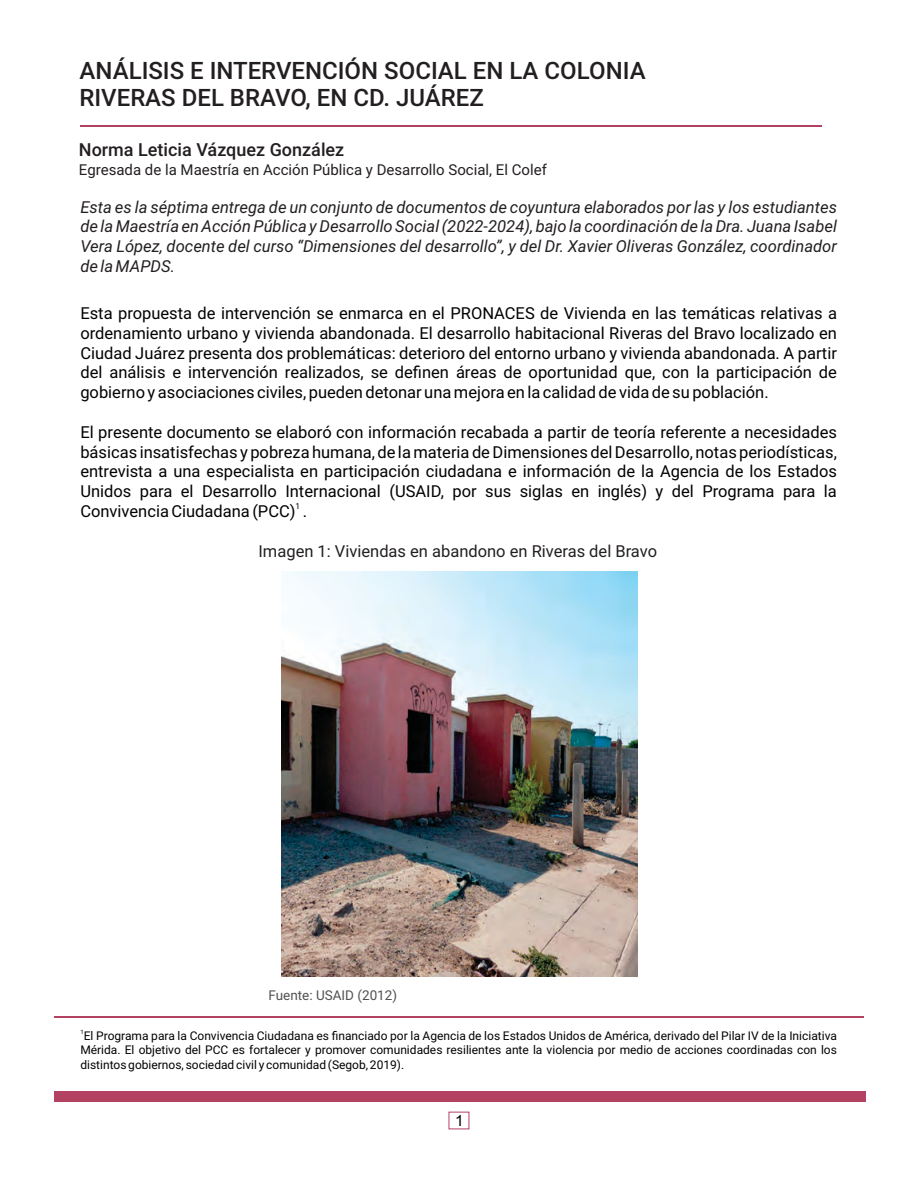
<style>
.page{position:relative;width:918px;height:1188px;background:#fff}
.page>*{position:absolute;margin:0;border:0;box-sizing:border-box;transform-origin:0 0}
.t1{font:500 24px/27px "Roboto";color:#231f20}
.t2{font:500 18px "Roboto";color:#231f20}
.t3{font:16.5px/19.8px "Roboto";color:#020203;text-align:justify}
.t4{font:italic 16.5px/19.8px "Roboto";color:#231f20;text-align:justify}
.t5{font:16.5px "Roboto";color:#231f20}
.t6{font:15.45px "Arial";color:#020203}
.t7{font:15px "Roboto";color:#231f20}
.t8{font:13.5px "Roboto";color:#505151}
.t9{font:12px/14.4px "Roboto";color:#020203;text-align:justify}
.t10{font:8.25px "Roboto";color:#020203}
.t11{font:6px "Roboto";color:#020203}
</style>
<div class="page">
<div style="left:54px;top:1091px;width:811px;height:11px;background:#b34162"></div>
<svg style="left:448px;top:1111px;width:22px;height:19px"></svg>
<hr style="left:80px;top:125px;width:742px;height:1px;background:#b34162">
<img style="left:282px;top:572px;width:355px;height:404px">
<hr style="left:54px;top:1016px;width:810px;height:2px;background:#b34162">
<h1 class="t1" style="left:79px;top:60px;width:568px">ANÁLISIS E INTERVENCIÓN SOCIAL EN LA COLONIA<br>RIVERAS DEL BRAVO, EN CD. JUÁREZ</h1>
<p class="t2" style="left:79px;top:143px;width:267px">Norma Leticia Vázquez González</p>
<p class="t7" style="left:79px;top:164px;width:469px">Egresada de la Maestría en Acción Pública y Desarrollo Social, El Colef</p>
<p class="t4" style="left:80px;top:199px;width:758px">Esta es la séptima entrega de un conjunto de documentos de coyuntura elaborados por las y los estudiantes de la Maestría en Acción Pública y Desarrollo Social (2022-2024), bajo la coordinación de la Dra. Juana Isabel Vera López, docente del curso “Dimensiones del desarrollo”, y del Dr. Xavier Oliveras González, coordinador de la MAPDS.</p>
<p class="t3" style="left:80px;top:305px;width:758px">Esta propuesta de intervención se enmarca en el PRONACES de Vivienda en las temáticas relativas a ordenamiento urbano y vivienda abandonada. El desarrollo habitacional Riveras del Bravo localizado en Ciudad Juárez presenta dos problemáticas: deterioro del entorno urbano y vivienda abandonada. A partir del análisis e intervención realizados, se definen áreas de oportunidad que, con la participación de gobierno y asociaciones civiles, pueden detonar una mejora en la calidad de vida de su población.</p>
<p class="t3" style="left:80px;top:424px;width:758px">El presente documento se elaboró con información recabada a partir de teoría referente a necesidades básicas insatisfechas y pobreza humana, de la materia de Dimensiones del Desarrollo, notas periodísticas, entrevista a una especialista en participación ciudadana e información de la Agencia de los Estados Unidos para el Desarrollo Internacional (USAID, por sus siglas en inglés) y del Programa para la</p>
<p class="t10" style="left:296px;top:503px;width:6px">1</p>
<p class="t3" style="left:80px;top:503px;width:228px">Convivencia Ciudadana (PCC) .</p>
<p class="t5" style="left:258px;top:545px;width:400px">Imagen 1: Viviendas en abandono en Riveras del Bravo</p>
<p class="t8" style="left:269px;top:990px;width:130px">Fuente: USAID (2012)</p>
<p class="t11" style="left:80px;top:1030px;width:5px">1</p>
<p class="t9" style="left:80px;top:1030px;width:758px">El Programa para la Convivencia Ciudadana es financiado por la Agencia de los Estados Unidos de América, derivado del Pilar IV de la Iniciativa Mérida. El objetivo del PCC es fortalecer y promover comunidades resilientes ante la violencia por medio de acciones coordinadas con los distintos gobiernos, sociedad civil y comunidad (Segob, 2019).</p>
<p class="t6" style="left:455px;top:1115px;width:10px">1</p>
</div>
